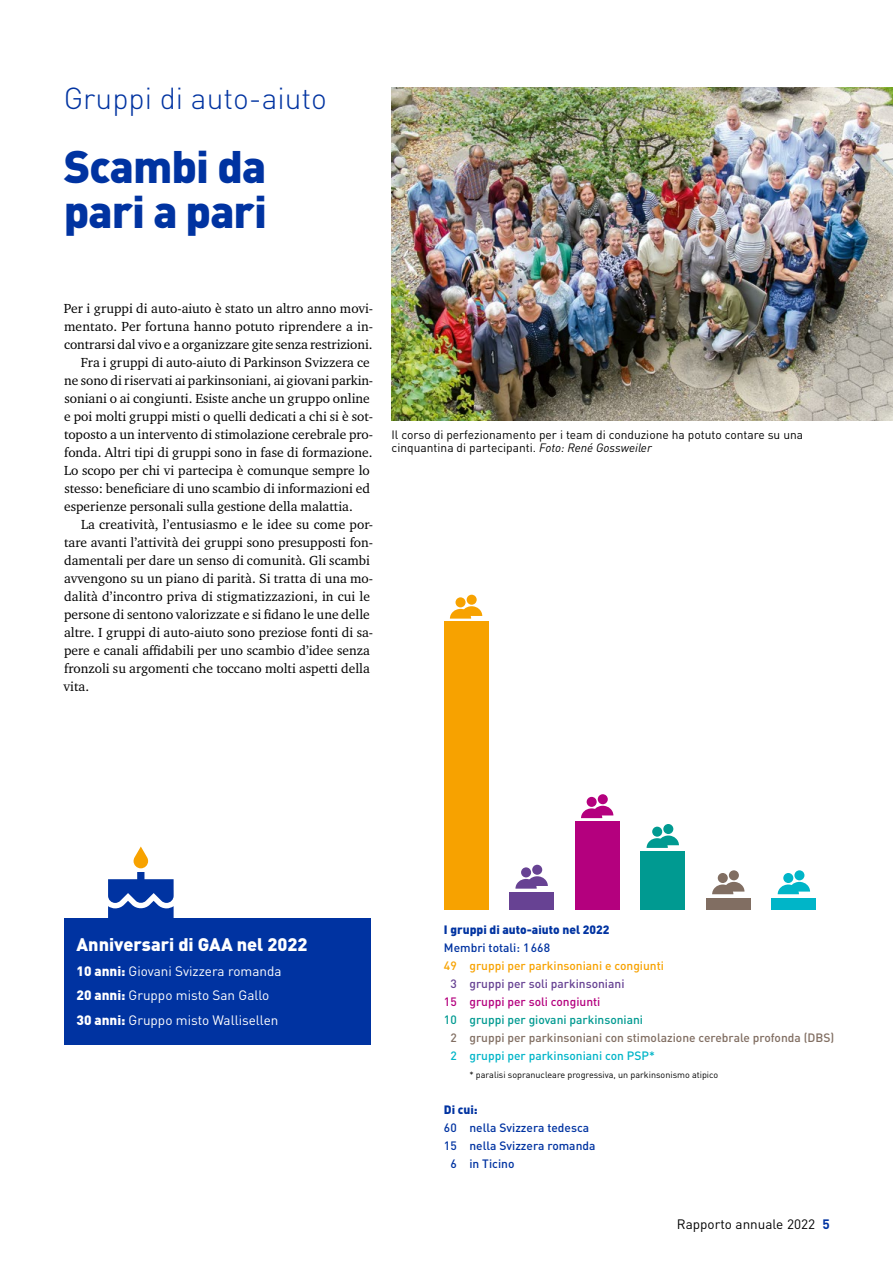
<style>
.page{position:relative;width:893px;height:1263px;background:#fff}
.page>*{position:absolute;margin:0;border:0;box-sizing:border-box;transform-origin:0 0}
.t1{font:900 45px/45px "DIN Pro";letter-spacing:-.02em;color:#0033a1}
.t2{font:300 30px "DIN Pro";color:#0033a1}
.t3{font:900 18px "DIN Pro";color:#fff}
.t4{font:13.5px/18px "Charter ITC Std";color:#000}
.t5{font:13.5px "DIN Pro";color:#fff}
.t6{font:13.5px "DIN Pro";color:#000}
.Bildlegende_8{font:12px/13.5px "DIN Pro";color:#000}
.t7{font:500 12px "DIN Pro";color:#816e62}
.t8{font:500 12px "DIN Pro";color:#0033a1}
.t9{font:900 12px/18px "DIN Pro";color:#0033a1}
.t10{font:500 12px "DIN Pro";color:#f7a200}
.t11{font:500 12px "DIN Pro";color:#009a91}
.t12{font:500 12px "DIN Pro";color:#00b5c8}
.t13{font:500 12px "DIN Pro";color:#674293}
.t14{font:500 12px "DIN Pro";color:#b4007e}
.t15{font:9px "DIN Pro";color:#000}
.s1{font-style:italic}
.s2{font-weight:900}
.s3{font-weight:500}
.s4{font-weight:700;color:#0033a1}
</style>
<div class="page">
<div style="left:64px;top:918px;width:306px;height:126px;background:#0033a1"></div>
<svg style="left:108px;top:846px;width:66px;height:72px"></svg>
<img style="left:392px;top:88px;width:501px;height:333px">
<div style="left:467px;top:595px;width:10px;height:10px;background:#f7a200;border-radius:50%"></div>
<svg style="left:450px;top:606px;width:32px;height:13px"></svg>
<div style="left:455px;top:597px;width:11px;height:10px;background:#f7a200;border-radius:50%"></div>
<div style="left:532px;top:865px;width:10px;height:10px;background:#674293;border-radius:50%"></div>
<svg style="left:515px;top:876px;width:33px;height:13px"></svg>
<div style="left:521px;top:867px;width:10px;height:10px;background:#674293;border-radius:50%"></div>
<div style="left:598px;top:794px;width:10px;height:10px;background:#b4007e;border-radius:50%"></div>
<svg style="left:581px;top:806px;width:32px;height:12px"></svg>
<div style="left:587px;top:797px;width:10px;height:10px;background:#b4007e;border-radius:50%"></div>
<div style="left:663px;top:824px;width:10px;height:10px;background:#009a91;border-radius:50%"></div>
<svg style="left:647px;top:835px;width:32px;height:13px"></svg>
<div style="left:652px;top:827px;width:10px;height:10px;background:#009a91;border-radius:50%"></div>
<div style="left:729px;top:870px;width:10px;height:10px;background:#816e62;border-radius:50%"></div>
<svg style="left:712px;top:882px;width:32px;height:12px"></svg>
<div style="left:718px;top:873px;width:10px;height:10px;background:#816e62;border-radius:50%"></div>
<div style="left:794px;top:870px;width:10px;height:10px;background:#00b5c8;border-radius:50%"></div>
<svg style="left:778px;top:882px;width:32px;height:12px"></svg>
<div style="left:783px;top:873px;width:10px;height:10px;background:#00b5c8;border-radius:50%"></div>
<div style="left:772px;top:898px;width:44px;height:12px;background:#00b5c8"></div>
<div style="left:706px;top:898px;width:44px;height:12px;background:#816e62"></div>
<div style="left:641px;top:851px;width:44px;height:59px;background:#009a91"></div>
<div style="left:575px;top:821px;width:44px;height:89px;background:#b4007e"></div>
<div style="left:509px;top:892px;width:45px;height:18px;background:#674293"></div>
<div style="left:444px;top:622px;width:44px;height:288px;background:#f7a200"></div>
<p class="t2" style="left:64px;top:78px;width:265px">Gruppi di auto-aiuto</p>
<p class="t1" style="left:64px;top:142px;width:205px">Scambi da pari a pari</p>
<p class="t4" style="left:64px;top:299px;width:311px;text-align:justify">Per i gruppi di auto-aiuto è stato un altro anno movi&shy;mentato. Per fortuna hanno potuto riprendere a in&shy;contrarsi dal vivo e a organizzare gite senza restrizioni.</p>
<p class="t4" style="left:64px;top:353px;width:311px;text-indent:17px">Fra i gruppi di auto-aiuto di Parkinson Svizzera ce ne sono di riservati ai parkinsoniani, ai giovani parkin&shy;soniani o ai congiunti. Esiste anche un gruppo online e poi molti gruppi misti o quelli dedicati a chi si è sot&shy;toposto a un intervento di stimolazione cerebrale pro&shy;fonda. Altri tipi di gruppi sono in fase di formazione.<br>Lo scopo per chi vi partecipa è comunque sempre lo stesso: beneficiare di uno scambio di informazioni ed esperienze personali sulla gestione della malattia.</p>
<p class="t4" style="left:64px;top:515px;width:311px;text-indent:17px">La creatività, l’entusiasmo e le idee su come por&shy;tare avanti l’attività dei gruppi sono presupposti fon&shy;damentali per dare un senso di comunità. Gli scambi avvengono su un piano di parità. Si tratta di una mo&shy;dalità d’incontro priva di stigmatizzazioni, in cui le persone di sentono valorizzate e si fidano le une delle altre. I gruppi di auto-aiuto sono preziose fonti di sa&shy;pere e canali affidabili per uno scambio d’idee senza fronzoli su argomenti che toccano molti aspetti della vita.</p>
<p class="Bildlegende_8" style="left:392px;top:427px;width:413px">Il corso di perfezionamento per i team di conduzione ha potuto contare su una cinquantina di partecipanti. <span class="s1">Foto: René Gossweiler</span></p>
<p class="t3" style="left:77px;top:933px;width:232px">Anniversari di GAA nel 2022</p>
<p class="t5" style="left:77px;top:962px;width:206px"><span class="s2">10 anni:</span> Giovani Svizzera romanda</p>
<p class="t5" style="left:77px;top:986px;width:194px"><span class="s2">20 anni:</span> Gruppo misto San Gallo</p>
<p class="t5" style="left:77px;top:1010px;width:203px"><span class="s2">30 anni:</span> Gruppo misto Wallisellen</p>
<p class="t9" style="left:444px;top:920px;width:167px">I gruppi di auto-aiuto nel 2022<br><span class="s3">Membri totali: 1668</span></p>
<p class="t10" style="left:444px;top:957px;width:222px">49 gruppi per parkinsoniani e congiunti</p>
<p class="t13" style="left:450px;top:975px;width:176px">3 gruppi per soli parkinsoniani</p>
<p class="t14" style="left:444px;top:993px;width:158px">15 gruppi per soli congiunti</p>
<p class="t11" style="left:444px;top:1011px;width:201px">10 gruppi per giovani parkinsoniani</p>
<p class="t7" style="left:450px;top:1029px;width:386px">2 gruppi per parkinsoniani con stimolazione cerebrale profonda (DBS)</p>
<p class="t12" style="left:450px;top:1047px;width:206px">2 gruppi per parkinsoniani con PSP*</p>
<p class="t15" style="left:469px;top:1068px;width:250px">* paralisi sopranucleare progressiva, un parkinsonismo atipico</p>
<p class="t9" style="left:444px;top:1100px;width:35px">Di cui:</p>
<p class="t8" style="left:444px;top:1119px;width:147px">60 nella Svizzera tedesca</p>
<p class="t8" style="left:444px;top:1137px;width:153px">15 nella Svizzera romanda</p>
<p class="t8" style="left:450px;top:1155px;width:66px">6 in Ticino</p>
<p class="t6" style="left:677px;top:1215px;width:154px">Rapporto annuale 2022 <span class="s4">5</span></p>
</div>
